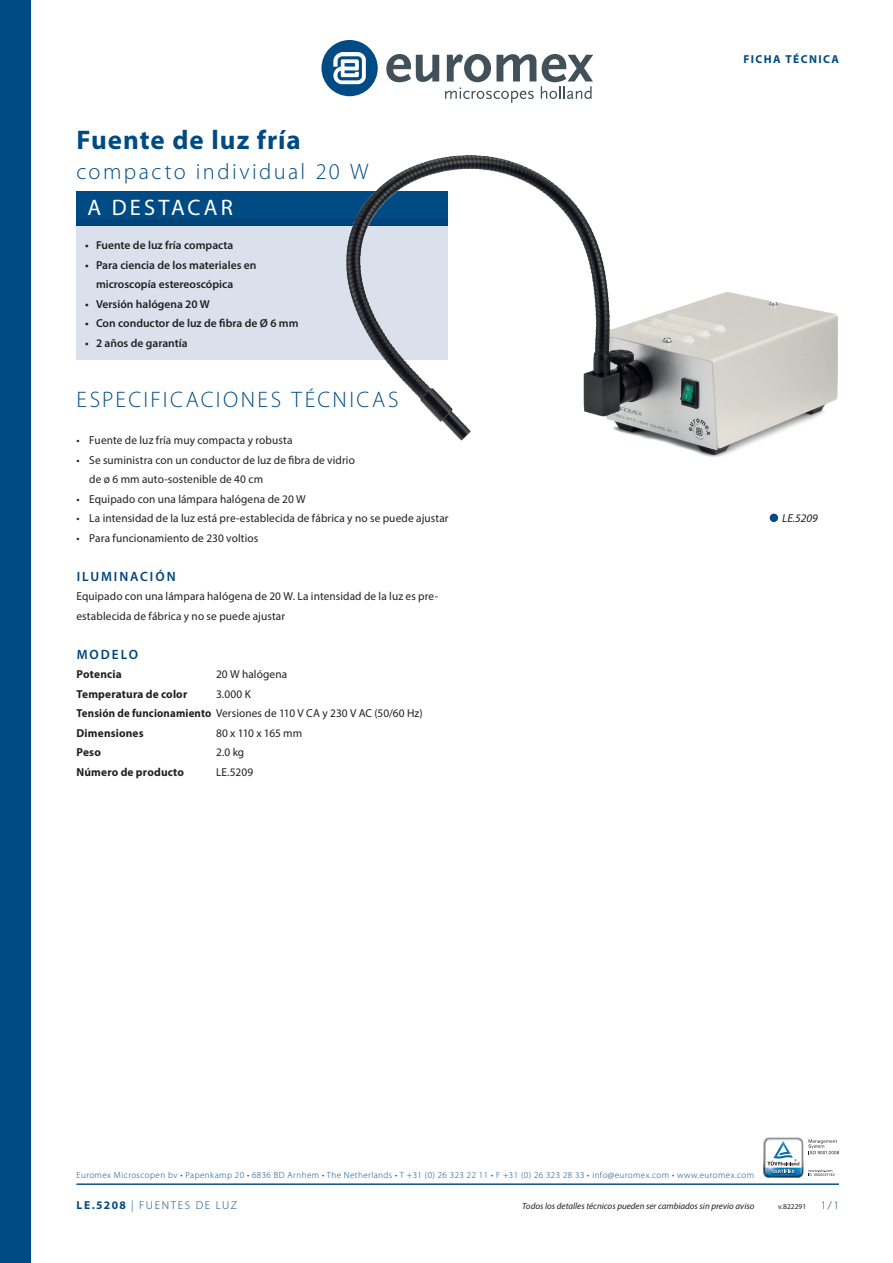
<style>
.page{position:relative;width:893px;height:1263px;background:#fff}
.page>*{position:absolute;margin:0;border:0;box-sizing:border-box;transform-origin:0 0}
.j_productkop{font:700 27px "Myriad Pro";letter-spacing:.035em;color:#004b84}
.j_product_onder_kop{font:300 22.5px "Myriad Pro";letter-spacing:.105em;color:#004b84}
.j_highlights{font:22.5px "Myriad Pro";letter-spacing:.14em;color:#fff}
.j_tussenkop{font:600 13.5px "Myriad Pro";letter-spacing:.15em;color:#00447b}
.j_plat{font:11.55px/19.5px "Myriad Pro";letter-spacing:.01em;color:#231f20}
.j_specs_bullits{font:600 11.55px/19.5px "Myriad Pro";color:#231f20}
.j_accessoires{font:11.55px "Myriad Pro";letter-spacing:.01em;color:#231f20}
.j_accessoires-2{font:700 11.55px "Myriad Pro";letter-spacing:.015em;color:#231f20}
.t1{font:300 11.55px "Myriad Pro";letter-spacing:.14em;color:#004b84}
.t2{font:700 11.55px "Myriad Pro";letter-spacing:.12em;color:#004b84}
.j_accessoires-3{font:11.55px "Myriad Pro";letter-spacing:-.02em;color:#231f20}
._4-Body-tekst{font:italic 11.55px "Myriad Pro";color:#231f20}
.t3{font:300 9px "Myriad Pro";letter-spacing:.05em;color:#004b84}
.t4{font:italic 9px "Myriad Pro";color:#231f20}
._4-Body-tekst-2{font:7.5px "Myriad Pro";color:#231f20}
.s1{font-weight:700}
</style>
<div class="page">
<svg style="left:321px;top:40px;width:57px;height:56px"></svg>
<svg style="left:386px;top:54px;width:53px;height:28px"></svg>
<svg style="left:445px;top:54px;width:148px;height:49px"></svg>
<div style="left:0;top:0;width:30px;height:1263px;background:#004b84"></div>
<hr style="left:77px;top:1184px;width:762px;height:1px;background:#004b84">
<svg style="left:763px;top:1137px;width:76px;height:41px"></svg>
<div style="left:77px;top:191px;width:371px;height:34px;background:#004b84"></div>
<div style="left:77px;top:219px;width:371px;height:140px;background:#dae1ed"></div>
<div style="left:770px;top:514px;width:8px;height:8px;background:#004b84;border-radius:50%"></div>
<img style="left:341px;top:155px;width:497px;height:302px">
<p class="j_productkop" style="left:77px;top:122px;width:226px">Fuente de luz fría</p>
<p class="j_product_onder_kop" style="left:77px;top:157px;width:294px">compacto individual 20 W</p>
<p class="j_highlights" style="left:87px;top:193px;width:147px">A DESTACAR</p>
<p class="j_specs_bullits" style="left:85px;top:235px;width:150px">• Fuente de luz fría compacta</p>
<p class="j_specs_bullits" style="left:96px;top:255px;width:162px;text-indent:-11px">• Para ciencia de los materiales en microscopía estereoscópica</p>
<p class="j_specs_bullits" style="left:85px;top:294px;width:126px">• Versión halógena 20 W</p>
<p class="j_specs_bullits" style="left:85px;top:313px;width:215px">• Con conductor de luz de fibra de Ø 6 mm</p>
<p class="j_specs_bullits" style="left:85px;top:333px;width:104px">• 2 años de garantía</p>
<p class="j_product_onder_kop" style="left:77px;top:385px;width:323px">ESPECIFICACIONES TÉCNICAS</p>
<p class="j_plat" style="left:77px;top:430px;width:218px">• Fuente de luz fría muy compacta y robusta</p>
<p class="j_plat" style="left:89px;top:450px;width:267px;text-indent:-13px">• Se suministra con un conductor de luz de fibra de vidrio de ø 6 mm auto-sostenible de 40 cm</p>
<p class="j_plat" style="left:77px;top:489px;width:231px">• Equipado con una lámpara halógena de 20 W</p>
<p class="j_plat" style="left:77px;top:508px;width:374px">• La intensidad de la luz está pre-establecida de fábrica y no se puede ajustar</p>
<p class="j_plat" style="left:77px;top:528px;width:183px">• Para funcionamiento de 230 voltios</p>
<p class="j_tussenkop" style="left:77px;top:567px;width:100px">ILUMINACIÓN</p>
<p class="j_plat" style="left:77px;top:586px;width:363px">Equipado con una lámpara halógena de 20 W. La intensidad de la luz es pre&shy;establecida de fábrica y no se puede ajustar</p>
<p class="j_tussenkop" style="left:77px;top:645px;width:63px">MODELO</p>
<p class="j_accessoires-2" style="left:77px;top:667px;width:47px">Potencia</p>
<p class="j_accessoires" style="left:216px;top:667px;width:73px">20 W halógena</p>
<p class="j_accessoires-2" style="left:77px;top:686px;width:112px">Temperatura de color</p>
<p class="j_accessoires" style="left:216px;top:687px;width:36px">3.000 K</p>
<p class="j_accessoires" style="left:77px;top:706px;width:348px"><span class="s1">Tensión de funcionamiento</span> Versiones de 110 V CA y 230 V AC (50/60 Hz)</p>
<p class="j_accessoires-2" style="left:77px;top:725px;width:69px">Dimensiones</p>
<p class="j_accessoires-3" style="left:216px;top:726px;width:88px">80 x 110 x 165 mm</p>
<p class="j_accessoires-2" style="left:77px;top:745px;width:26px">Peso</p>
<p class="j_accessoires" style="left:216px;top:745px;width:30px">2.0 kg</p>
<p class="j_accessoires-2" style="left:77px;top:764px;width:109px">Número de producto</p>
<p class="j_accessoires" style="left:216px;top:765px;width:39px">LE.5209</p>
<p class="t2" style="left:743px;top:51px;width:97px">FICHA TÉCNICA</p>
<p class="_4-Body-tekst" style="left:782px;top:511px;width:37px">LE.5209</p>
<p class="t3" style="left:77px;top:1169px;width:679px">Euromex Microscopen bv • Papenkamp 20 • 6836 BD Arnhem • The Netherlands • T +31 (0) 26 323 22 11 • F +31 (0) 26 323 28 33 • info@euromex.com • www.euromex.com</p>
<p class="t1" style="left:77px;top:1198px;width:162px"><span class="s1">LE.5208</span> | FUENTES DE LUZ</p>
<p class="t4" style="left:522px;top:1200px;width:234px">Todos los detalles técnicos pueden ser cambiados sin previo aviso</p>
<p class="_4-Body-tekst-2" style="left:778px;top:1202px;width:29px">v.822291</p>
<p class="t1" style="left:821px;top:1198px;width:20px">1/1</p>
</div>
